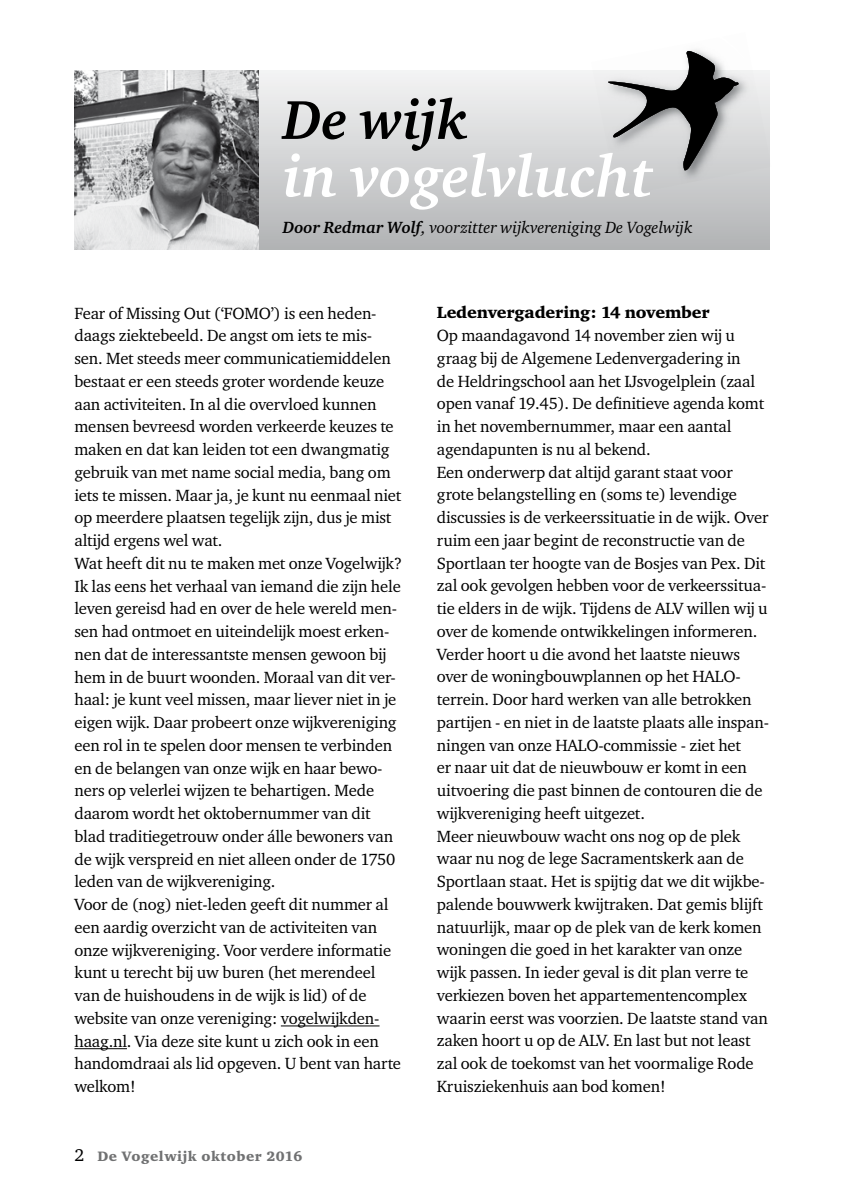
<style>
.page{position:relative;width:844px;height:1191px;background:#fff}
.page>*{position:absolute;margin:0;border:0;box-sizing:border-box;transform-origin:0 0}
.t1{font:italic 700 59.5px "Charter ITC";color:#fff}
.t2{font:italic 700 56px "Charter ITC";color:#000}
.t3{font:16.62px/22.8px "Charter ITC";letter-spacing:-.01em;color:#000}
.t4{font:italic 16.62px "Charter ITC";color:#000}
.t5{font:16.62px "Charter ITC Blac";letter-spacing:-.01em;color:#000}
.t6{font:14px "Charter ITC Blac";letter-spacing:.04em;color:#707172}
.s1{font-weight:700}
.s2{font-family:"Charter ITC";font-size:17.5px;color:#000}
</style>
<div class="page">
<div style="left:74px;top:71px;width:695px;height:178px;background:linear-gradient(to bottom,#f3f4f4,#b2b3b5)"></div>
<img style="left:74px;top:71px;width:184px;height:178px">
<img style="left:591px;top:49px;width:179px;height:147px">
<svg style="left:608px;top:50px;width:131px;height:122px"></svg>
<hr style="left:281px;top:1025px;width:98px;height:1px;background:#000">
<hr style="left:74px;top:1048px;width:53px;height:1px;background:#000">
<h2 class="t2" style="left:283px;top:85px;width:186px">De wijk</h2>
<h1 class="t1" style="left:283px;top:140px;width:371px">in vogelvlucht</h1>
<p class="t4" style="left:283px;top:217px;width:411px"><span class="s1">Door Redmar Wolf</span>, voorzitter wijkvereniging De Vogelwijk</p>
<p class="t3" style="left:74px;top:301px;width:329px">Fear of Missing Out (‘FOMO’) is een heden&shy;daags ziektebeeld. De angst om iets te mis&shy;sen. Met steeds meer communicatiemiddelen bestaat er een steeds groter wordende keuze aan activiteiten. In al die overvloed kunnen mensen bevreesd worden verkeerde keuzes te maken en dat kan leiden tot een dwangmatig gebruik van met name social media, bang om iets te missen. Maar ja, je kunt nu eenmaal niet op meerdere plaatsen tegelijk zijn, dus je mist altijd ergens wel wat.<br>Wat heeft dit nu te maken met onze Vogelwijk?<br>Ik las eens het verhaal van iemand die zijn hele leven gereisd had en over de hele wereld men&shy;sen had ontmoet en uiteindelijk moest erken&shy;nen dat de interessantste mensen gewoon bij hem in de buurt woonden. Moraal van dit ver&shy;haal: je kunt veel missen, maar liever niet in je eigen wijk. Daar probeert onze wijkvereniging een rol in te spelen door mensen te verbinden en de belangen van onze wijk en haar bewo&shy;ners op velerlei wijzen te behartigen. Mede daarom wordt het oktobernummer van dit blad traditiegetrouw onder álle bewoners van de wijk verspreid en niet alleen onder de 1750 leden van de wijkvereniging.<br>Voor de (nog) niet-leden geeft dit nummer al een aardig overzicht van de activiteiten van onze wijkvereniging. Voor verdere informatie kunt u terecht bij uw buren (het merendeel van de huishoudens in de wijk is lid) of de website van onze vereniging: vogelwijkden&shy;haag.nl. Via deze site kunt u zich ook in een handomdraai als lid opgeven. U bent van harte welkom!</p>
<p class="t5" style="left:437px;top:302px;width:274px">Ledenvergadering: 14 november</p>
<p class="t3" style="left:437px;top:324px;width:333px">Op maandagavond 14 november zien wij u graag bij de Algemene Ledenvergadering in<br>de Heldringschool aan het IJsvogelplein (zaal open vanaf 19.45). De definitieve agenda komt in het novembernummer, maar een aantal agendapunten is nu al bekend.<br>Een onderwerp dat altijd garant staat voor grote belangstelling en (soms te) levendige discussies is de verkeerssituatie in de wijk. Over ruim een jaar begint de reconstructie van de Sportlaan ter hoogte van de Bosjes van Pex. Dit zal ook gevolgen hebben voor de verkeerssitua&shy;tie elders in de wijk. Tijdens de ALV willen wij u over de komende ontwikkelingen informeren.<br>Verder hoort u die avond het laatste nieuws over de woningbouwplannen op het HALO&shy;terrein. Door hard werken van alle betrokken partijen - en niet in de laatste plaats alle inspan&shy;ningen van onze HALO-commissie - ziet het<br>er naar uit dat de nieuwbouw er komt in een uitvoering die past binnen de contouren die de wijkvereniging heeft uitgezet.<br>Meer nieuwbouw wacht ons nog op de plek waar nu nog de lege Sacramentskerk aan de Sportlaan staat. Het is spijtig dat we dit wijkbe&shy;palende bouwwerk kwijtraken. Dat gemis blijft natuurlijk, maar op de plek van de kerk komen woningen die goed in het karakter van onze wijk passen. In ieder geval is dit plan verre te verkiezen boven het appartementencomplex waarin eerst was voorzien. De laatste stand van zaken hoort u op de ALV. En last but not least zal ook de toekomst van het voormalige Rode Kruisziekenhuis aan bod komen!</p>
<p class="t6" style="left:74px;top:1147px;width:229px"><span class="s2">2</span> De Vogelwijk oktober 2016</p>
</div>
